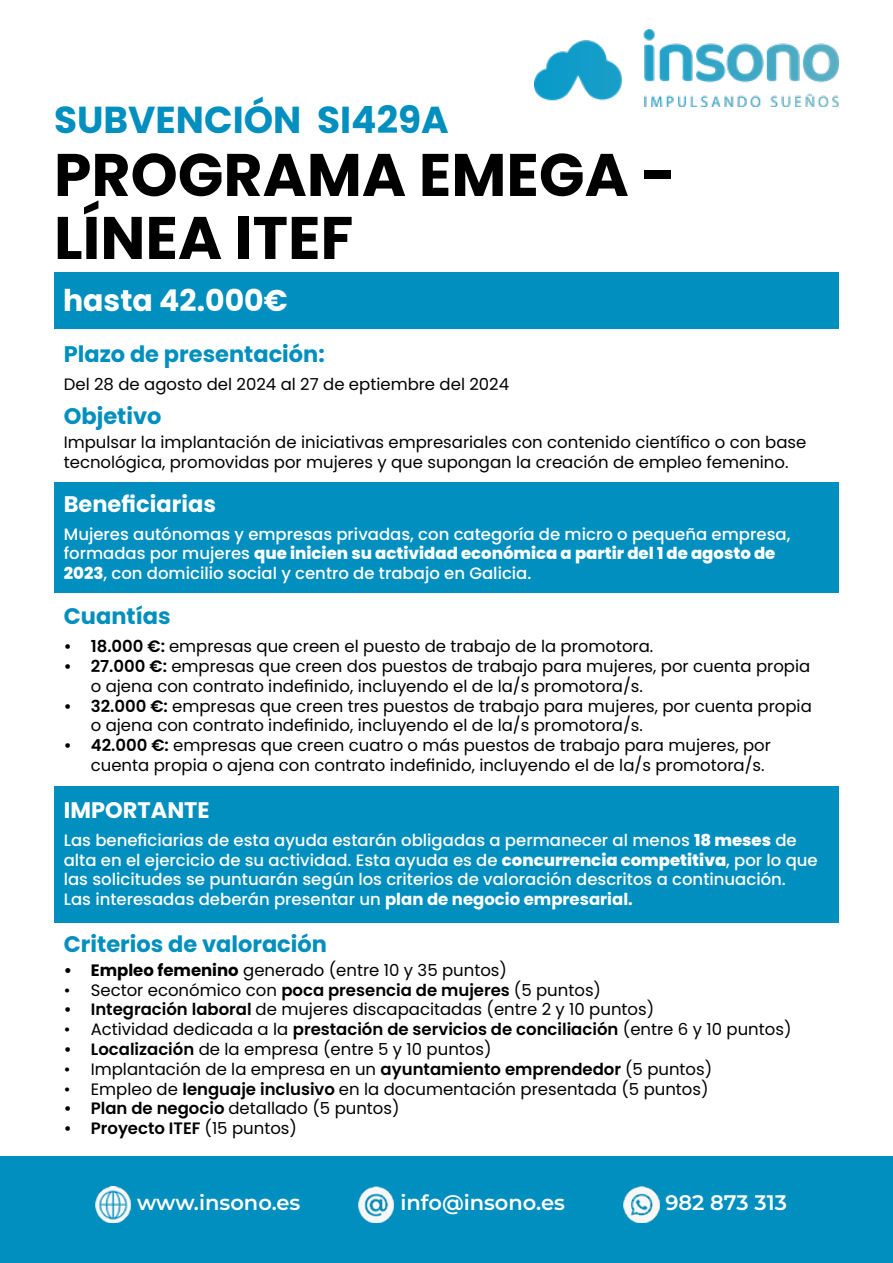
<style>
.page{position:relative;width:893px;height:1263px;background:#fff}
.page>*{position:absolute;margin:0;border:0;box-sizing:border-box;transform-origin:0 0}
.t1{font:700 60px/63px "Poppins";color:#000}
.t2{font:700 37.5px "Poppins";color:#008fbe}
.t3{font:700 30px "Poppins";color:#fff}
.t4{font:700 22.5px "Poppins";color:#008fbe}
.t5{font:700 22.5px "Poppins";color:#fff}
.t6{font:600 21px "Montserrat";color:#fff}
.t7{font:16.5px/19.8px "Poppins";color:#000}
.t8{font:500 16.5px/19.8px "Poppins";color:#fff}
.t9{font:600 16.5px "Poppins";color:#000}
.s1{font-weight:800}
.s2{font-weight:600}
.s3{font-weight:700}
.s4{font-weight:400}
</style>
<div class="page">
<div style="left:0;top:1157px;width:893px;height:106px;background:#008fbe"></div>
<img style="left:623px;top:1187px;width:36px;height:35px">
<img style="left:358px;top:1187px;width:36px;height:35px">
<img style="left:95px;top:1187px;width:36px;height:35px">
<img style="left:535px;top:30px;width:304px;height:76px">
<div style="left:54px;top:272px;width:785px;height:57px;background:#008fbe"></div>
<div style="left:54px;top:482px;width:785px;height:111px;background:#008fbe"></div>
<div style="left:54px;top:786px;width:785px;height:136px;background:#008fbe"></div>
<h2 class="t2" style="left:54px;top:98px;width:396px">SUBVENCIÓN SI429A</h2>
<h1 class="t1" style="left:54px;top:144px;width:624px">PROGRAMA EMEGA -<br>LÍNEA ITEF</h1>
<h3 class="t3" style="left:63px;top:283px;width:226px">hasta 42.000€</h3>
<h3 class="t4" style="left:64px;top:341px;width:263px">Plazo de presentación:</h3>
<p class="t7" style="left:64px;top:374px;width:447px">Del 28 de agosto del 2024 al 27 de eptiembre del 2024</p>
<h3 class="t4" style="left:64px;top:403px;width:99px">Objetivo</h3>
<p class="t7" style="left:64px;top:433px;width:744px">Impulsar la implantación de iniciativas empresariales con contenido científico o con base tecnológica, promovidas por mujeres y que supongan la creación de empleo femenino.</p>
<h3 class="t5" style="left:64px;top:491px;width:154px">Beneficiarias</h3>
<p class="t8" style="left:64px;top:524px;width:728px">Mujeres autónomas y empresas privadas, con categoría de micro o pequeña empresa, formadas por mujeres <span class="s1">que inicien su actividad económica a partir del 1 de agosto de<br>2023</span>, con domicilio social y centro de trabajo en Galicia.</p>
<h3 class="t4" style="left:64px;top:603px;width:108px">Cuantías</h3>
<p class="t7" style="left:64px;top:637px;width:591px"><span class="s2">• 18.000 €:</span> empresas que creen el puesto de trabajo de la promotora.</p>
<p class="t7" style="left:91px;top:656px;width:721px;text-indent:-27px"><span class="s2">• 27.000 €:</span> empresas que creen dos puestos de trabajo para mujeres, por cuenta propia o ajena con contrato indefinido, incluyendo el de la/s promotora/s.</p>
<p class="t7" style="left:91px;top:696px;width:723px;text-indent:-27px"><span class="s2">• 32.000 €:</span> empresas que creen tres puestos de trabajo para mujeres, por cuenta propia o ajena con contrato indefinido, incluyendo el de la/s promotora/s.</p>
<p class="t7" style="left:91px;top:736px;width:682px;text-indent:-27px"><span class="s2">• 42.000 €:</span> empresas que creen cuatro o más puestos de trabajo para mujeres, por cuenta propia o ajena con contrato indefinido, incluyendo el de la/s promotora/s.</p>
<h3 class="t5" style="left:64px;top:797px;width:147px">IMPORTANTE</h3>
<p class="t8" style="left:64px;top:830px;width:755px">Las beneficiarias de esta ayuda estarán obligadas a permanecer al menos <span class="s1">18 meses</span> de alta en el ejercicio de su actividad. Esta ayuda es de <span class="s1">concurrencia competitiva</span>, por lo que las solicitudes se puntuarán según los criterios de valoración descritos a continuación.<br>Las interesadas deberán presentar un <span class="s3">plan de negocio empresarial.</span></p>
<h3 class="t4" style="left:64px;top:931px;width:265px">Criterios de valoración</h3>
<p class="t7" style="left:64px;top:960px;width:445px"><span class="s3">• Empleo femenino</span> generado (entre 10 y 35 puntos)</p>
<p class="t7" style="left:64px;top:980px;width:539px">• Sector económico con <span class="s2">poca presencia de mujeres</span> (5 puntos)</p>
<p class="t7" style="left:64px;top:1000px;width:592px"><span class="s2">• Integración laboral</span> de mujeres discapacitadas (entre 2 y 10 puntos)</p>
<p class="t7" style="left:64px;top:1019px;width:729px">• Actividad dedicada a la <span class="s2">prestación de servicios de conciliación</span> (entre 6 y 10 puntos)</p>
<p class="t7" style="left:64px;top:1039px;width:429px"><span class="s2">• Localización</span> de la empresa (entre 5 y 10 puntos)</p>
<p class="t7" style="left:64px;top:1059px;width:650px">• Implantación de la empresa en un <span class="s2">ayuntamiento emprendedor</span> (5 puntos)</p>
<p class="t7" style="left:64px;top:1079px;width:646px">• Empleo de <span class="s2">lenguaje inclusivo</span> en la documentación presentada (5 puntos)</p>
<p class="t7" style="left:64px;top:1099px;width:337px"><span class="s2">• Plan de negocio</span> detallado (5 puntos)</p>
<p class="t9" style="left:64px;top:1119px;width:235px">• Proyecto ITEF <span class="s4">(15 puntos)</span></p>
<p class="t6" style="left:137px;top:1189px;width:165px">www.insono.es</p>
<p class="t6" style="left:400px;top:1189px;width:166px">info@insono.es</p>
<p class="t6" style="left:665px;top:1189px;width:123px">982 873 313</p>
</div>
